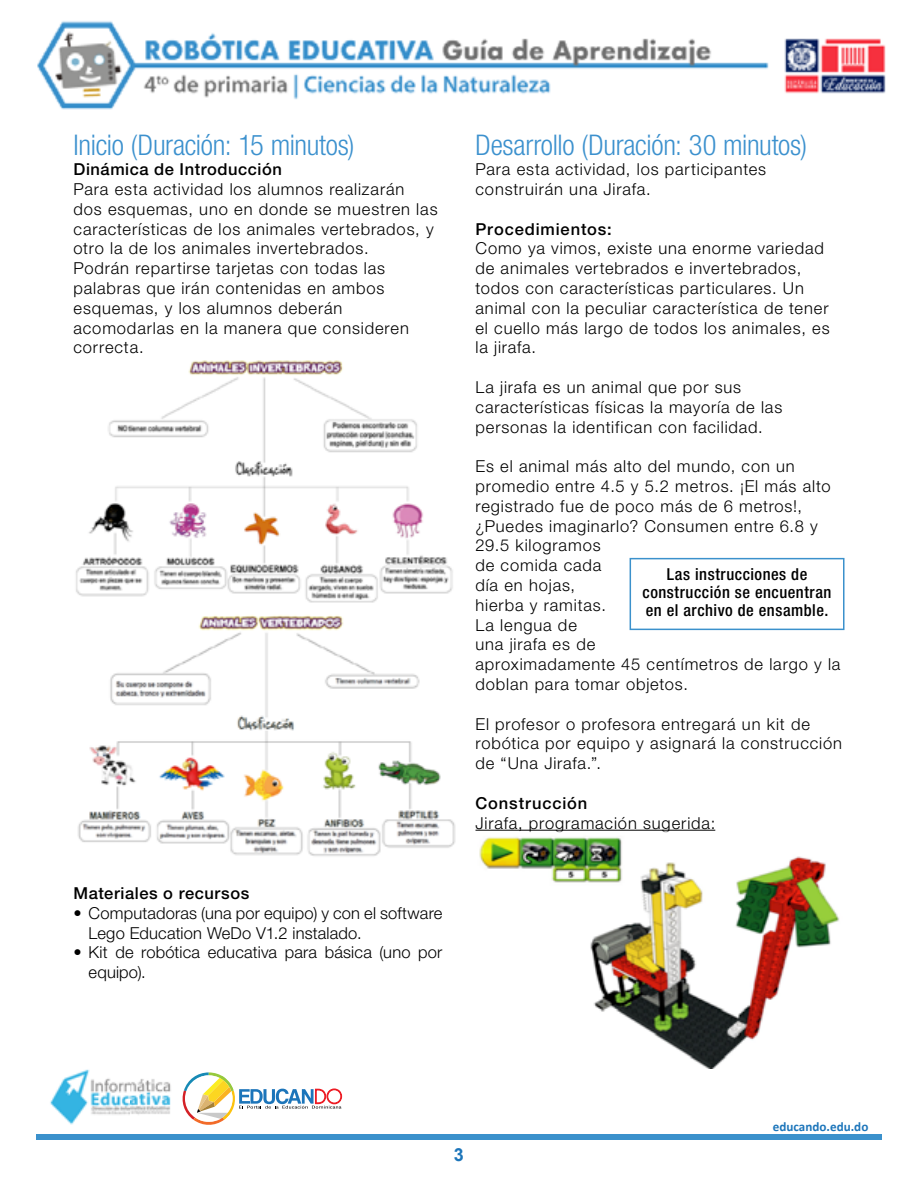
<style>
.page{position:relative;width:918px;height:1188px;background:#fff}
.page>*{position:absolute;margin:0;border:0;box-sizing:border-box;transform-origin:0 0}
.t1{font:300 condensed 28.5px "Helvetica Neue LT Pro";letter-spacing:-.01em;color:#3c91ce}
.t2{font:700 18px "Arial";color:#1c75ba}
.t3{font:300 16.5px/19.8px "Helvetica Neue LT Pro";letter-spacing:.05em;color:#000}
.t4{font:300 16.5px/19.8px "Helvetica Neue LT Pro";letter-spacing:.05em;color:#000101}
.t5{font:300 16.5px/19.8px "Helvetica Neue LT Pro";letter-spacing:.01em;color:#000}
.t6{font:500 16.5px "Helvetica Neue LT Pro";letter-spacing:.04em;color:#000}
.t7{font:500 condensed 16.5px/18px "Helvetica Neue LT Pro";letter-spacing:.03em;color:#000;text-align:center}
.t8{font:700 13.05px "Calibri";color:#1c75ba}
</style>
<div class="page">
<div style="left:36px;top:1134px;width:846px;height:6px;background:#3b91cc"></div>
<svg style="left:182px;top:1072px;width:160px;height:53px"></svg>
<img style="left:50px;top:1069px;width:121px;height:56px">
<img style="left:37px;top:21px;width:849px;height:89px">
<img style="left:76px;top:360px;width:377px;height:243px">
<img style="left:78px;top:615px;width:378px;height:241px">
<hr style="left:476px;top:830px;width:239px;height:1px;background:#000">
<img style="left:479px;top:837px;width:361px;height:231px">
<div style="left:630px;top:558px;width:214px;height:72px;border:2px solid #3b91cc"></div>
<h1 class="t1" style="left:74px;top:129px;width:283px">Inicio (Duración: 15 minutos)</h1>
<p class="t6" style="left:74px;top:159px;width:210px">Dinámica de Introducción</p>
<p class="t4" style="left:74px;top:179px;width:366px">Para esta actividad los alumnos realizarán<br>dos esquemas, uno en donde se muestren las características de los animales vertebrados, y otro la de los animales invertebrados.<br>Podrán repartirse tarjetas con todas las palabras que irán contenidas en ambos esquemas, y los alumnos deberán acomodarlas en la manera que consideren correcta.</p>
<p class="t6" style="left:74px;top:883px;width:177px">Materiales o recursos</p>
<p class="t5" style="left:88px;top:903px;width:356px;text-indent:-15px">• Computadoras (una por equipo) y con el software<br>Lego Education WeDo V1.2 instalado.</p>
<p class="t5" style="left:88px;top:942px;width:355px;text-indent:-15px">• Kit de robótica educativa para básica (uno por equipo).</p>
<h1 class="t1" style="left:476px;top:129px;width:333px">Desarrollo (Duración: 30 minutos)</h1>
<p class="t3" style="left:476px;top:159px;width:292px">Para esta actividad, los participantes construirán una Jirafa.</p>
<p class="t6" style="left:476px;top:219px;width:138px">Procedimientos:</p>
<p class="t3" style="left:476px;top:238px;width:356px">Como ya vimos, existe una enorme variedad de animales vertebrados e invertebrados, todos con características particulares. Un animal con la peculiar característica de tener el cuello más largo de todos los animales, es la jirafa.</p>
<p class="t3" style="left:476px;top:377px;width:308px">La jirafa es un animal que por sus características físicas la mayoría de las personas la identifican con facilidad.</p>
<p class="t3" style="left:476px;top:456px;width:367px">Es el animal más alto del mundo, con un promedio entre 4.5 y 5.2 metros. ¡El más alto registrado fue de poco más de 6 metros!, ¿Puedes imaginarlo? Consumen entre 6.8 y<br>29.5 kilogramos<br>de comida cada<br>día en hojas,<br>hierba y ramitas.<br>La lengua de<br>una jirafa es de<br>aproximadamente 45 centímetros de largo y la doblan para tomar objetos.</p>
<p class="t3" style="left:476px;top:713px;width:368px">El profesor o profesora entregará un kit de robótica por equipo y asignará la construcción de “Una Jirafa.”.</p>
<p class="t6" style="left:476px;top:793px;width:113px">Construcción</p>
<p class="t3" style="left:476px;top:812px;width:241px">Jirafa, programación sugerida:</p>
<p class="t7" style="left:642px;top:565px;width:191px">Las instrucciones de construcción se encuentran en el archivo de ensamble.</p>
<p class="t2" style="left:454px;top:1142px;width:12px">3</p>
<p class="t8" style="left:773px;top:1119px;width:97px">educando.edu.do</p>
</div>
